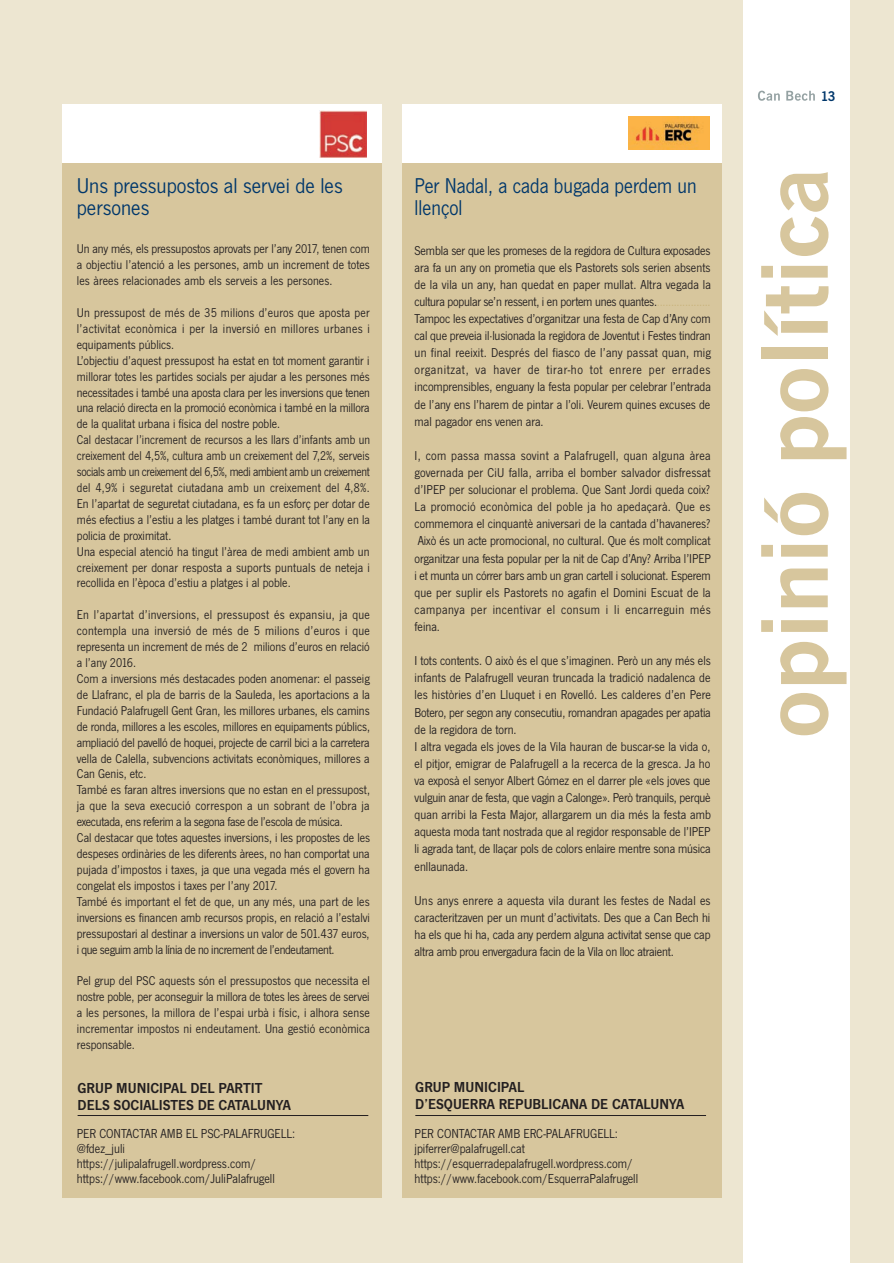
<style>
.page{position:relative;width:894px;height:1263px;background:#fff}
.page>*{position:absolute;margin:0;border:0;box-sizing:border-box;transform-origin:0 0}
.t1{font:22.2px/22.2px "News Got T";color:#00376b}
.t2{font:22.2px/22.2px "News Got T";color:#00376b;scale:.93 1}
.t3{font:600 15px/16.5px "News Got T";color:#231f20}
.t4{font:600 14.55px "News Got T";color:#00376b}
.t5{font:13.5px/15px "News Got T";color:#231f20;scale:.95 1}
.t6{font:13.35px/17.1px "News Got T";color:#231f20;text-align:justify;scale:.95 1}
.t7{font:13.2px/15.9px "News Got T";color:#231f20;text-align:justify;scale:.95 1}
.s1{color:#d7c69d}
.s2{color:#c9b47d}
</style>
<div class="page">
<div style="left:0;top:0;width:893px;height:1262px;background:#ede6d1"></div>
<div style="left:743px;top:0;width:106px;height:1262px;background:#fff"></div>
<svg style="left:780px;top:693px;width:48px;height:42px"></svg>
<svg style="left:780px;top:641px;width:66px;height:43px"></svg>
<svg style="left:761px;top:620px;width:66px;height:12px"></svg>
<svg style="left:780px;top:568px;width:47px;height:39px"></svg>
<svg style="left:761px;top:545px;width:66px;height:11px"></svg>
<svg style="left:764px;top:493px;width:64px;height:42px"></svg>
<svg style="left:780px;top:417px;width:66px;height:42px"></svg>
<svg style="left:780px;top:369px;width:48px;height:42px"></svg>
<div style="left:761px;top:347px;width:66px;height:12px;background:#d7c69d"></div>
<svg style="left:764px;top:286px;width:64px;height:50px"></svg>
<svg style="left:761px;top:266px;width:66px;height:11px"></svg>
<svg style="left:780px;top:172px;width:48px;height:84px"></svg>
<div style="left:63px;top:104px;width:319px;height:1093px;background:#d7c69d"></div>
<div style="left:63px;top:104px;width:319px;height:59px;background:#fff"></div>
<div style="left:402px;top:104px;width:320px;height:1093px;background:#d7c69d"></div>
<div style="left:402px;top:104px;width:320px;height:59px;background:#fff"></div>
<img style="left:319px;top:110px;width:47px;height:47px">
<hr style="left:415px;top:1114px;width:291px;height:1px;background:#231f20">
<hr style="left:78px;top:1114px;width:290px;height:1px;background:#231f20">
<img style="left:628px;top:117px;width:81px;height:33px">
<svg style="left:758px;top:91px;width:21px;height:10px"></svg>
<svg style="left:786px;top:91px;width:28px;height:10px"></svg>
<h1 class="t1" style="left:77px;top:176px;width:267px">Uns pressupostos al servei de les persones</h1>
<p class="t7" style="left:77px;top:242px;width:310px">Un any més, els pressupostos aprovats per l’any 2017, tenen com a objectiu l’atenció a les persones, amb un increment de totes les àrees relacionades amb els serveis a les persones.<span class="s1">............</span></p>
<p class="t7" style="left:77px;top:305px;width:310px;text-align:left">Un pressupost de més de 35 milions d’euros que aposta per l’activitat econòmica i per la inversió en millores urbanes i equipaments públics.<br>L’objectiu d’aquest pressupost ha estat en tot moment garantir i millorar totes les partides socials per ajudar a les persones més necessitades i també una aposta clara per les inversions que tenen una relació directa en la promoció econòmica i també en la millora de la qualitat urbana i física del nostre poble.<br>Cal destacar l’increment de recursos a les llars d’infants amb un creixement del 4,5%, cultura amb un creixement del 7,2%, serveis socials amb un creixement del 6,5%, medi ambient amb un creixement del 4,9% i seguretat ciutadana amb un creixement del 4,8%.<br>En l’apartat de seguretat ciutadana, es fa un esforç per dotar de més efectius a l’estiu a les platges i també durant tot l’any en la policia de proximitat.<br>Una especial atenció ha tingut l’àrea de medi ambient amb un creixement per donar resposta a suports puntuals de neteja i recollida en l’època d’estiu a platges i al poble.</p>
<p class="t7" style="left:77px;top:607px;width:310px;text-align:left">En l’apartat d’inversions, el pressupost és expansiu, ja que contempla una inversió de més de 5 milions d’euros i que representa un increment de més de 2 milions d’euros en relació a l’any 2016.<br>Com a inversions més destacades poden anomenar: el passeig de Llafranc, el pla de barris de la Sauleda, les aportacions a la Fundació Palafrugell Gent Gran, les millores urbanes, els camins de ronda, millores a les escoles, millores en equipaments públics, ampliació del pavelló de hoquei, projecte de carril bici a la carretera vella de Calella, subvencions activitats econòmiques, millores a Can Genis, etc.<br>També es faran altres inversions que no estan en el pressupost, ja que la seva execució correspon a un sobrant de l’obra ja executada, ens referim a la segona fase de l’escola de música.<span class="s1">..........<br></span>Cal destacar que totes aquestes inversions, i les propostes de les despeses ordinàries de les diferents àrees, no han comportat una pujada d’impostos i taxes, ja que una vegada més el govern ha congelat els impostos i taxes per l’any 2017.<br>També és important el fet de que, un any més, una part de les inversions es financen amb recursos propis, en relació a l’estalvi pressupostari al destinar a inversions un valor de 501.437 euros, i que seguim amb la línia de no increment de l’endeutament.<span class="s1">.............</span></p>
<p class="t7" style="left:77px;top:973px;width:310px">Pel grup del PSC aquests són el pressupostos que necessita el nostre poble, per aconseguir la millora de totes les àrees de servei a les persones, la millora de l’espai urbà i físic, i alhora sense incrementar impostos ni endeutament. Una gestió econòmica responsable.</p>
<p class="t3" style="left:78px;top:1080px;width:215px">GRUP MUNICIPAL DEL PARTIT<br>DELS SOCIALISTES DE CATALUNYA</p>
<p class="t5" style="left:77px;top:1126px;width:231px">PER CONTACTAR AMB EL PSC-PALAFRUGELL: @fdez_juli https://julipalafrugell.wordpress.com/ https://www.facebook.com/JuliPalafrugell</p>
<h1 class="t2" style="left:414px;top:176px;width:305px">Per Nadal, a cada bugada perdem un llençol</h1>
<p class="t6" style="left:414px;top:242px;width:313px">Sembla ser que les promeses de la regidora de Cultura exposades ara fa un any on prometia que els Pastorets sols serien absents de la vila un any, han quedat en paper mullat. Altra vegada la cultura popular se’n ressent, i en portem unes quantes.<span class="s2">...................<br></span>Tampoc les expectatives d’organitzar una festa de Cap d’Any com cal que preveia il·lusionada la regidora de Joventut i Festes tindran un final reeixit. Després del fiasco de l’any passat quan, mig organitzat, va haver de tirar-ho tot enrere per errades incomprensibles, enguany la festa popular per celebrar l’entrada de l’any ens l’harem de pintar a l’oli. Veurem quines excuses de mal pagador ens venen ara.</p>
<p class="t6" style="left:414px;top:447px;width:313px">I, com passa massa sovint a Palafrugell, quan alguna àrea governada per CiU falla, arriba el bomber salvador disfressat d’IPEP per solucionar el problema. Que Sant Jordi queda coix?<br>La promoció econòmica del poble ja ho apedaçarà. Que es commemora el cinquantè aniversari de la cantada d’havaneres?<br>Això és un acte promocional, no cultural. Que és molt complicat organitzar una festa popular per la nit de Cap d’Any? Arriba l’IPEP i et munta un córrer bars amb un gran cartell i solucionat. Esperem que per suplir els Pastorets no agafin el Domini Escuat de la campanya per incentivar el consum i li encarreguin més</p>
<p class="t6" style="left:414px;top:653px;width:313px;text-align:left">I tots contents. O això és el que s’imaginen. Però un any més els infants de Palafrugell veuran truncada la tradició nadalenca de les històries d’en Lluquet i en Rovelló. Les calderes d’en Pere Botero, per segon any consecutiu, romandran apagades per apatia de la regidora de torn.<br>I altra vegada els joves de la Vila hauran de buscar-se la vida o, el pitjor, emigrar de Palafrugell a la recerca de la gresca. Ja ho va exposà el senyor Albert Gómez en el darrer ple «els joves que vulguin anar de festa, que vagin a Calonge». Però tranquils, perquè quan arribi la Festa Major, allargarem un dia més la festa amb aquesta moda tant nostrada que al regidor responsable de l’IPEP li agrada tant, de llaçar pols de colors enlaire mentre sona música enllaunada.</p>
<p class="t6" style="left:414px;top:892px;width:313px">Uns anys enrere a aquesta vila durant les festes de Nadal es caracteritzaven per un munt d’activitats. Des que a Can Bech hi ha els que hi ha, cada any perdem alguna activitat sense que cap altra amb prou envergadura facin de la Vila on lloc atraient.<span class="s1">.............</span></p>
<p class="t3" style="left:415px;top:1080px;width:270px">GRUP MUNICIPAL<br>D’ESQUERRA REPUBLICANA DE CATALUNYA</p>
<p class="t5" style="left:414px;top:1126px;width:237px">PER CONTACTAR AMB ERC-PALAFRUGELL: jpiferrer@palafrugell.cat https://esquerradepalafrugell.wordpress.com/ https://www.facebook.com/EsquerraPalafrugell</p>
<p class="t4" style="left:820px;top:91px;width:16px">13</p>
</div>
